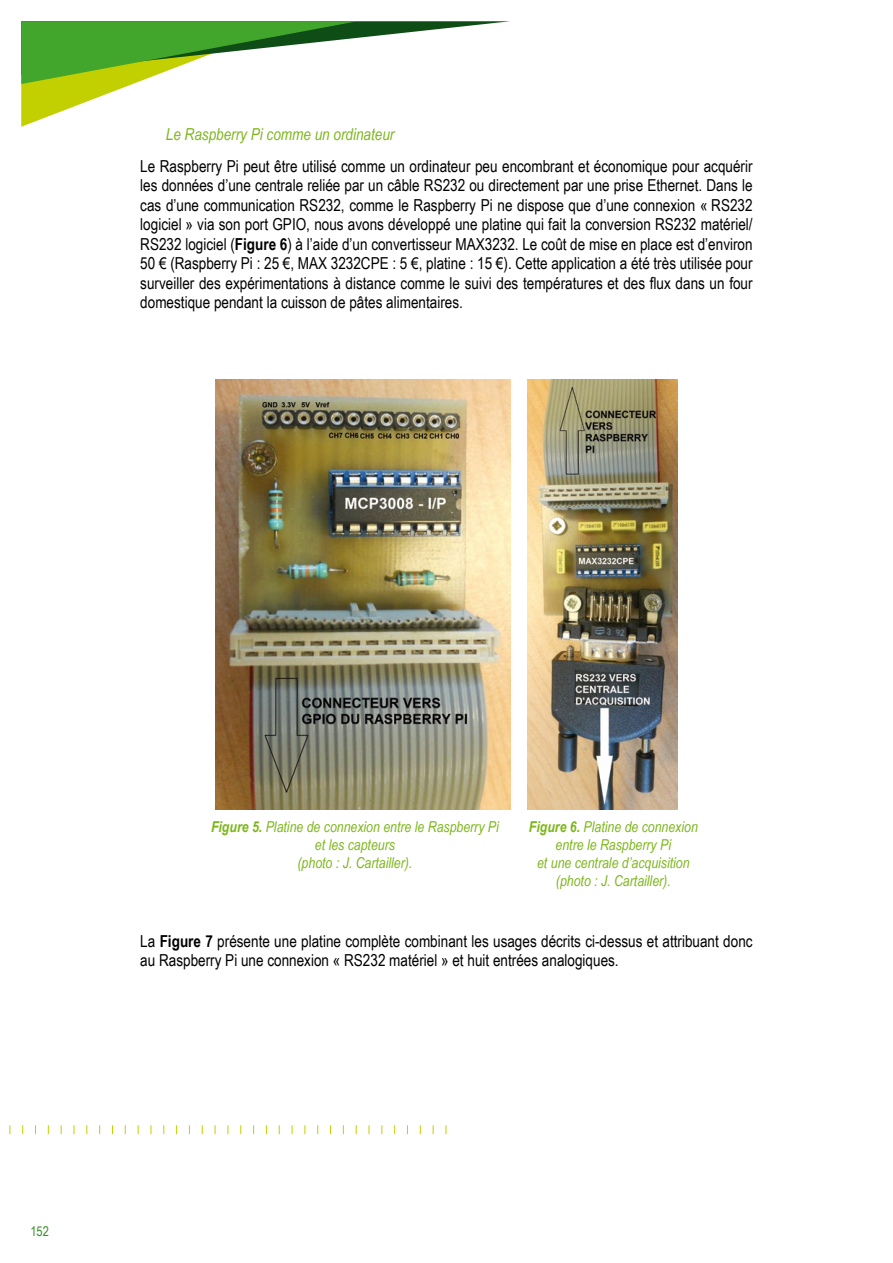
<style>
.page{position:relative;width:893px;height:1263px;background:#fff}
.page>*{position:absolute;margin:0;border:0;box-sizing:border-box;transform-origin:0 0}
.para1{font:16.5px/19.5px "Arial Narrow";color:#000;text-align:justify}
._2_42_2{font:italic 16.5px "Arial Narrow";color:#7db61c}
.legende{font:italic 15px/18px "Arial Narrow";color:#7db61c;text-align:center}
.t1{font:13.5px "Arial Narrow";color:#358f27}
.s1{font-weight:700}
</style>
<div class="page">
<svg style="left:21px;top:21px;width:489px;height:106px"></svg>
<svg style="left:73px;top:1125px;width:2px;height:9px"></svg>
<svg style="left:368px;top:1125px;width:2px;height:9px"></svg>
<img style="left:215px;top:379px;width:295px;height:430px">
<img style="left:528px;top:379px;width:150px;height:430px">
<p class="_2_42_2" style="left:166px;top:122px;width:230px">Le Raspberry Pi comme un ordinateur</p>
<p class="para1" style="left:140px;top:156px;width:614px">Le Raspberry Pi peut être utilisé comme un ordinateur peu encombrant et économique pour acquérir les données d’une centrale reliée par un câble RS232 ou directement par une prise Ethernet. Dans le cas d’une communication RS232, comme le Raspberry Pi ne dispose que d’une connexion « RS232 logiciel » via son port GPIO, nous avons développé une platine qui fait la conversion RS232 matériel/ RS232 logiciel (<span class="s1">Figure 6</span>) à l’aide d’un convertisseur MAX3232. Le coût de mise en place est d’environ 50 € (Raspberry Pi : 25 €, MAX 3232CPE : 5 €, platine : 15 €). Cette application a été très utilisée pour surveiller des expérimentations à distance comme le suivi des températures et des flux dans un four domestique pendant la cuisson de pâtes alimentaires.</p>
<p class="legende" style="left:211px;top:818px;width:289px"><span class="s1">Figure 5.</span> Platine de connexion entre le Raspberry Pi et les capteurs<br>(photo : J. Cartailler).</p>
<p class="legende" style="left:529px;top:818px;width:170px"><span class="s1">Figure 6.</span> Platine de connexion entre le Raspberry Pi<br>et une centrale d’acquisition (photo : J. Cartailler).</p>
<p class="para1" style="left:140px;top:930px;width:614px">La <span class="s1">Figure 7</span> présente une platine complète combinant les usages décrits ci‑dessus et attribuant donc au Raspberry Pi une connexion « RS232 matériel » et huit entrées analogiques.</p>
<p class="t1" style="left:30px;top:1221px;width:20px">152</p>
</div>
